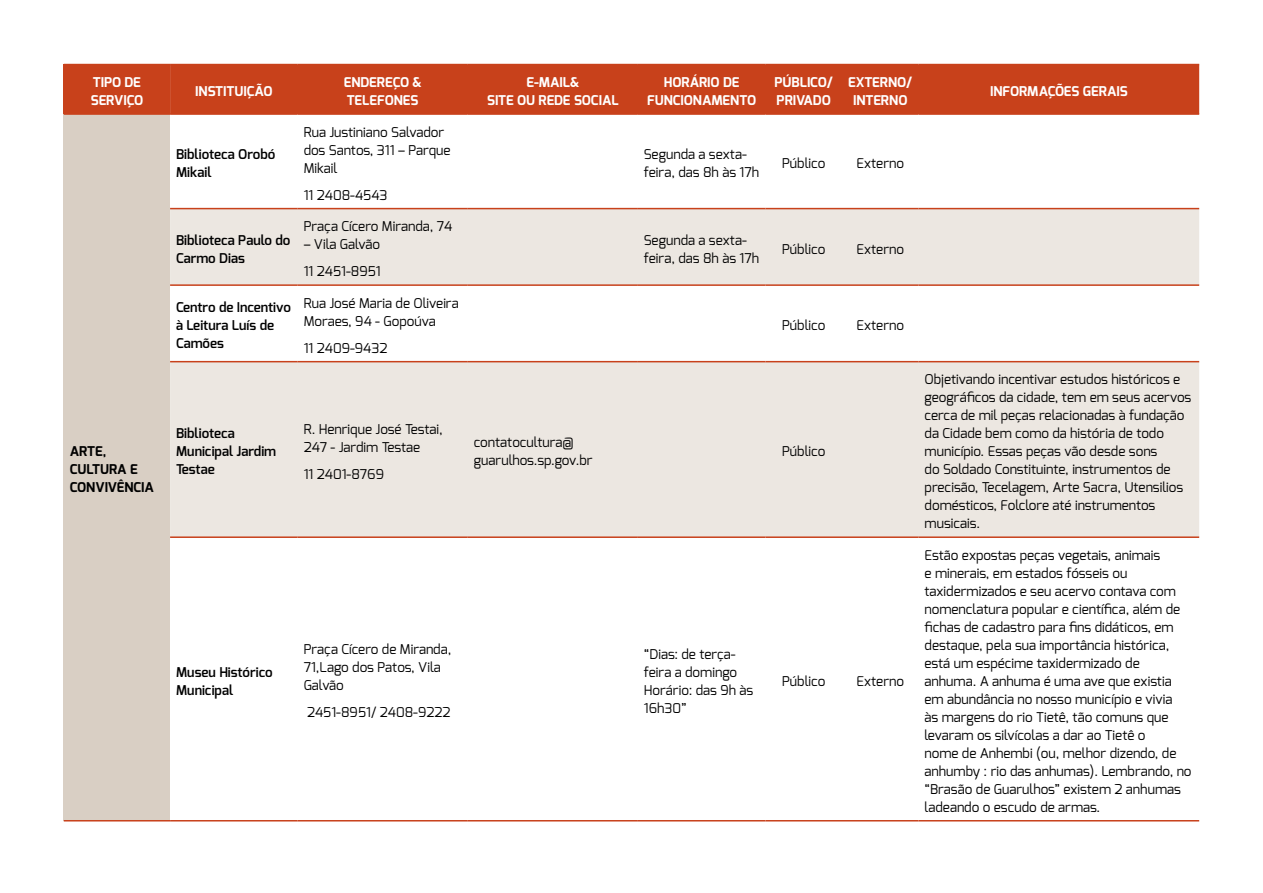
<style>
.page{position:relative;width:1263px;height:893px;background:#fff}
.page>*{position:absolute;margin:0;border:0;box-sizing:border-box;transform-origin:0 0}
.tabela{font:13.5px/18px "Exo";color:#000}
.tabela-2{font:600 13.5px/18px "Exo";color:#000}
.tabela-3{font:700 13.5px/18px "Exo";color:#fff}
.tabela-4{font:700 13.5px/18px "Exo";color:#000}
</style>
<div class="page">
<div style="left:64px;top:65px;width:106px;height:49px;background:#c8411b"></div>
<div style="left:170px;top:65px;width:1029px;height:48px;background:#c8411b"></div>
<div style="left:64px;top:114px;width:106px;height:707px;background:#d9cfc4"></div>
<svg style="left:170px;top:209px;width:1029px;height:327px;fill:#ece7e1"></svg>
<hr style="left:170px;top:208px;width:128px;height:1px;background:#c8411b">
<hr style="left:298px;top:208px;width:170px;height:1px;background:#c8411b">
<hr style="left:468px;top:208px;width:170px;height:1px;background:#c8411b">
<hr style="left:638px;top:208px;width:127px;height:1px;background:#c8411b">
<hr style="left:765px;top:208px;width:77px;height:1px;background:#c8411b">
<hr style="left:842px;top:208px;width:76px;height:1px;background:#c8411b">
<hr style="left:918px;top:208px;width:281px;height:1px;background:#c8411b">
<hr style="left:170px;top:284px;width:128px;height:2px;background:#c8411b">
<hr style="left:298px;top:284px;width:170px;height:2px;background:#c8411b">
<hr style="left:468px;top:284px;width:170px;height:2px;background:#c8411b">
<hr style="left:638px;top:284px;width:127px;height:2px;background:#c8411b">
<hr style="left:765px;top:284px;width:77px;height:2px;background:#c8411b">
<hr style="left:842px;top:284px;width:76px;height:2px;background:#c8411b">
<hr style="left:918px;top:284px;width:281px;height:2px;background:#c8411b">
<hr style="left:170px;top:361px;width:128px;height:1px;background:#c8411b">
<hr style="left:298px;top:361px;width:170px;height:1px;background:#c8411b">
<hr style="left:468px;top:361px;width:170px;height:1px;background:#c8411b">
<hr style="left:638px;top:361px;width:127px;height:1px;background:#c8411b">
<hr style="left:765px;top:361px;width:77px;height:1px;background:#c8411b">
<hr style="left:842px;top:361px;width:76px;height:1px;background:#c8411b">
<hr style="left:918px;top:361px;width:281px;height:1px;background:#c8411b">
<hr style="left:170px;top:536px;width:128px;height:2px;background:#c8411b">
<hr style="left:298px;top:536px;width:170px;height:2px;background:#c8411b">
<hr style="left:468px;top:536px;width:170px;height:2px;background:#c8411b">
<hr style="left:638px;top:536px;width:127px;height:2px;background:#c8411b">
<hr style="left:765px;top:536px;width:77px;height:2px;background:#c8411b">
<hr style="left:842px;top:536px;width:76px;height:2px;background:#c8411b">
<hr style="left:918px;top:536px;width:281px;height:2px;background:#c8411b">
<hr style="left:64px;top:820px;width:106px;height:1px;background:#c8411b">
<hr style="left:170px;top:820px;width:128px;height:1px;background:#c8411b">
<hr style="left:298px;top:820px;width:170px;height:1px;background:#c8411b">
<hr style="left:468px;top:820px;width:170px;height:1px;background:#c8411b">
<hr style="left:638px;top:820px;width:127px;height:1px;background:#c8411b">
<hr style="left:765px;top:820px;width:77px;height:1px;background:#c8411b">
<hr style="left:842px;top:820px;width:76px;height:1px;background:#c8411b">
<hr style="left:918px;top:820px;width:281px;height:1px;background:#c8411b">
<hr style="left:64px;top:64px;width:106px;height:1px;background:#c8411b">
<hr style="left:170px;top:64px;width:128px;height:1px;background:#c8411b">
<hr style="left:298px;top:64px;width:170px;height:1px;background:#c8411b">
<hr style="left:468px;top:64px;width:170px;height:1px;background:#c8411b">
<hr style="left:638px;top:64px;width:127px;height:1px;background:#c8411b">
<hr style="left:765px;top:64px;width:77px;height:1px;background:#c8411b">
<hr style="left:842px;top:64px;width:76px;height:1px;background:#c8411b">
<hr style="left:918px;top:64px;width:281px;height:1px;background:#c8411b">
<hr style="left:64px;top:113px;width:106px;height:2px;background:#c8411b">
<hr style="left:170px;top:113px;width:128px;height:2px;background:#c8411b">
<hr style="left:298px;top:113px;width:170px;height:2px;background:#c8411b">
<hr style="left:468px;top:113px;width:170px;height:2px;background:#c8411b">
<hr style="left:638px;top:113px;width:127px;height:2px;background:#c8411b">
<hr style="left:765px;top:113px;width:77px;height:2px;background:#c8411b">
<hr style="left:842px;top:113px;width:76px;height:2px;background:#c8411b">
<hr style="left:918px;top:113px;width:281px;height:2px;background:#c8411b">
<p class="tabela-3" style="left:91px;top:73px;width:54px">TIPO DE<br>SERVIÇO</p>
<p class="tabela-3" style="left:195px;top:82px;width:79px">INSTITUIÇÃO</p>
<p class="tabela-3" style="left:344px;top:73px;width:80px">ENDEREÇO &amp;<br>TELEFONES</p>
<p class="tabela-3" style="left:487px;top:73px;width:133px;text-align:center">E-MAIL&amp;<br>SITE OU REDE SOCIAL</p>
<p class="tabela-3" style="left:647px;top:73px;width:111px;text-align:center">HORÁRIO DE<br>FUNCIONAMENTO</p>
<p class="tabela-3" style="left:774px;top:73px;width:60px">PÚBLICO/<br>PRIVADO</p>
<p class="tabela-3" style="left:848px;top:73px;width:66px;text-align:center">EXTERNO/<br>INTERNO</p>
<p class="tabela-3" style="left:990px;top:82px;width:139px">INFORMAÇÕES GERAIS</p>
<p class="tabela-4" style="left:70px;top:442px;width:86px">ARTE,<br>CULTURA E<br>CONVIVÊNCIA</p>
<p class="tabela-2" style="left:176px;top:145px;width:101px">Biblioteca Orobó<br>Mikail</p>
<p class="tabela-2" style="left:176px;top:231px;width:116px">Biblioteca Paulo do<br>Carmo Dias</p>
<p class="tabela" style="left:304px;top:123px;width:148px">Rua Justiniano Salvador dos Santos, 311 – Parque<br>Mikail</p>
<p class="tabela" style="left:304px;top:186px;width:85px">11 2408-4543</p>
<p class="tabela" style="left:304px;top:217px;width:150px">Praça Cícero Miranda, 74</p>
<p class="tabela" style="left:304px;top:235px;width:78px">– Vila Galvão</p>
<p class="tabela" style="left:304px;top:262px;width:79px">11 2451-8951</p>
<p class="tabela-2" style="left:176px;top:298px;width:116px">Centro de Incentivo à Leitura Luís de<br>Camões</p>
<p class="tabela" style="left:304px;top:294px;width:157px">Rua José Maria de Oliveira<br>Moraes, 94 - Gopoúva</p>
<p class="tabela" style="left:304px;top:339px;width:85px">11 2409-9432</p>
<p class="tabela" style="left:644px;top:145px;width:117px">Segunda a sexta&shy;feira, das 8h às 17h</p>
<p class="tabela" style="left:782px;top:154px;width:45px">Público</p>
<p class="tabela" style="left:856px;top:154px;width:49px">Externo</p>
<p class="tabela" style="left:644px;top:231px;width:117px">Segunda a sexta&shy;feira, das 8h às 17h</p>
<p class="tabela" style="left:782px;top:240px;width:45px">Público</p>
<p class="tabela" style="left:856px;top:240px;width:49px">Externo</p>
<p class="tabela" style="left:782px;top:316px;width:45px">Público</p>
<p class="tabela" style="left:856px;top:316px;width:49px">Externo</p>
<p class="tabela-2" style="left:176px;top:424px;width:102px">Biblioteca<br>Municipal Jardim<br>Testae</p>
<p class="tabela" style="left:304px;top:420px;width:141px">R. Henrique José Testai,<br>247 - Jardim Testae</p>
<p class="tabela" style="left:304px;top:465px;width:82px">11 2401-8769</p>
<p class="tabela" style="left:474px;top:433px;width:120px">contatocultura@ guarulhos.sp.gov.br</p>
<p class="tabela" style="left:782px;top:442px;width:45px">Público</p>
<p class="tabela-2" style="left:176px;top:663px;width:98px">Museu Histórico<br>Municipal</p>
<p class="tabela" style="left:304px;top:640px;width:149px">Praça Cícero de Miranda,<br>71,Lago dos Patos, Vila<br>Galvão</p>
<p class="tabela" style="left:307px;top:703px;width:145px">2451-8951/ 2408-9222</p>
<p class="tabela" style="left:644px;top:645px;width:111px">“Dias: de terça&shy;feira a domingo<br>Horário: das 9h às<br>16h30”</p>
<p class="tabela" style="left:782px;top:672px;width:45px">Público</p>
<p class="tabela" style="left:856px;top:672px;width:49px">Externo</p>
<p class="tabela" style="left:924px;top:370px;width:268px">Objetivando incentivar estudos históricos e geográficos da cidade, tem em seus acervos cerca de mil peças relacionadas à fundação da Cidade bem como da história de todo município. Essas peças vão desde sons<br>do Soldado Constituinte, instrumentos de precisão, Tecelagem, Arte Sacra, Utensilios domésticos, Folclore até instrumentos musicais.</p>
<p class="tabela" style="left:924px;top:546px;width:268px">Estão expostas peças vegetais, animais<br>e minerais, em estados fósseis ou taxidermizados e seu acervo contava com nomenclatura popular e científica, além de fichas de cadastro para fins didáticos, em destaque, pela sua importância histórica, está um espécime taxidermizado de anhuma. A anhuma é uma ave que existia em abundância no nosso município e vivia<br>às margens do rio Tietê, tão comuns que levaram os silvícolas a dar ao Tietê o<br>nome de Anhembi (ou, melhor dizendo, de anhumby : rio das anhumas). Lembrando, no “Brasão de Guarulhos” existem 2 anhumas ladeando o escudo de armas.</p>
</div>
